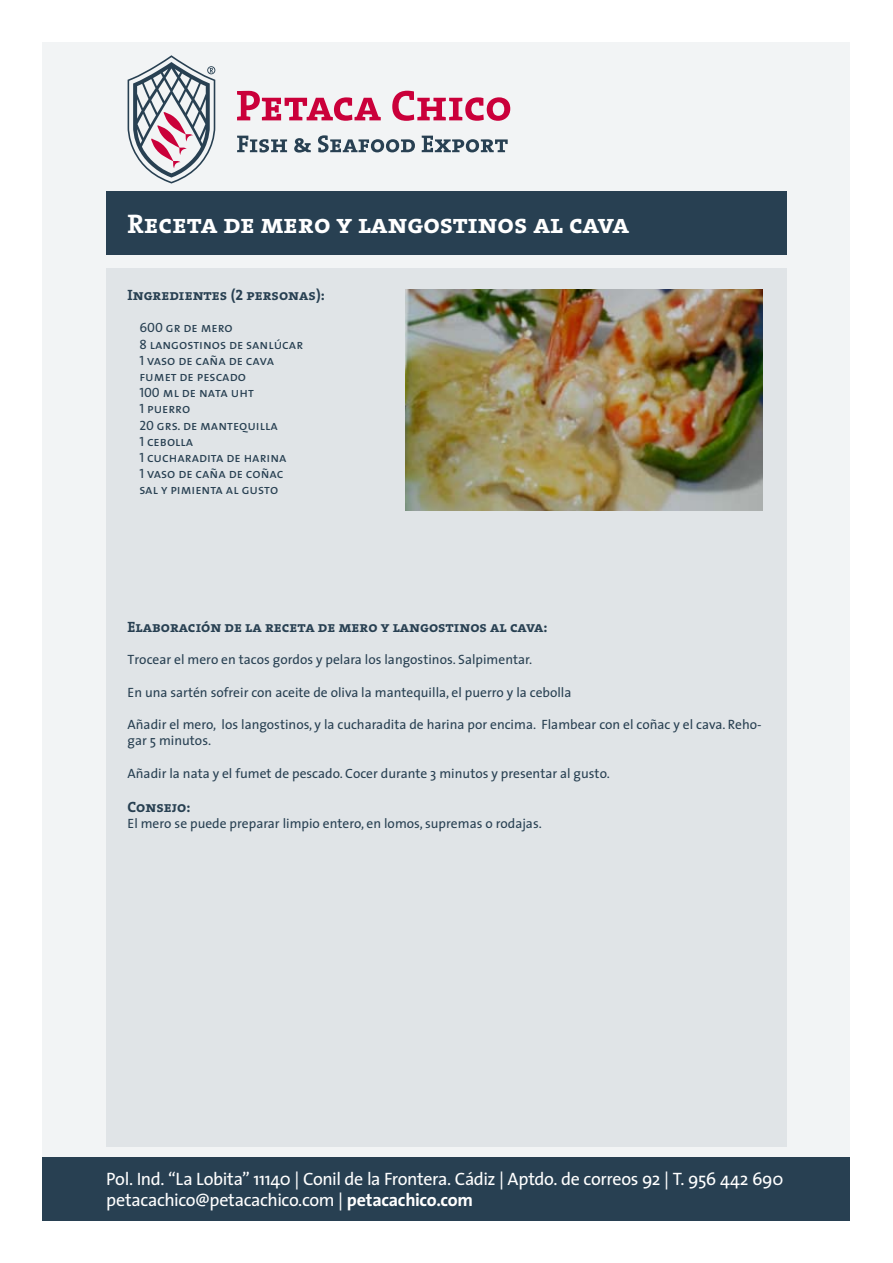
<style>
.page{position:relative;width:893px;height:1263px;background:#fff}
.page>*{position:absolute;margin:0;border:0;box-sizing:border-box;transform-origin:0 0}
.t1{font:27px "The Serif Bold Caps";color:#fff}
.t2{font:18px/21.6px "The Sans";letter-spacing:-.02em;color:#fff}
.t3{font:15px "The Serif Bold Caps";color:#284052}
.t4{font:13.5px/16.2px "The Sans";color:#284052}
.t5{font:13.5px/16.2px "The Sans Regular Caps";color:#284052}
.s1{font-weight:700}
</style>
<div class="page">
<div style="left:43px;top:43px;width:807px;height:1177px;background:#f2f4f5"></div>
<svg style="left:128px;top:55px;width:87px;height:129px"></svg>
<svg style="left:237px;top:91px;width:144px;height:30px"></svg>
<svg style="left:392px;top:91px;width:118px;height:30px"></svg>
<svg style="left:237px;top:136px;width:50px;height:16px"></svg>
<svg style="left:294px;top:138px;width:17px;height:15px"></svg>
<svg style="left:318px;top:135px;width:97px;height:17px"></svg>
<svg style="left:422px;top:136px;width:86px;height:16px"></svg>
<div style="left:43px;top:1157px;width:807px;height:63px;background:#284052"></div>
<div style="left:106px;top:268px;width:681px;height:879px;background:#e0e4e7"></div>
<div style="left:106px;top:191px;width:681px;height:64px;background:#284052"></div>
<img style="left:405px;top:289px;width:357px;height:221px">
<h1 class="t1" style="left:128px;top:201px;width:503px">Receta de mero y langostinos al cava</h1>
<p class="t3" style="left:128px;top:282px;width:199px">Ingredientes (2 personas):</p>
<p class="t5" style="left:139px;top:320px;width:165px">600 gr de mero<br>8 langostinos de sanlúcar<br>1 vaso de caña de cava fumet de pescado<br>100 ml de nata uht<br>1 puerro<br>20 grs. de mantequilla<br>1 cebolla<br>1 cucharadita de harina<br>1 vaso de caña de coñac sal y pimienta al gusto</p>
<p class="t3" style="left:128px;top:614px;width:422px">Elaboración de la receta de mero y langostinos al cava:</p>
<p class="t4" style="left:128px;top:651px;width:406px">Trocear el mero en tacos gordos y pelara los langostinos. Salpimentar.</p>
<p class="t4" style="left:128px;top:683px;width:445px">En una sartén sofreir con aceite de oliva la mantequilla, el puerro y la cebolla</p>
<p class="t4" style="left:128px;top:716px;width:636px">Añadir el mero, los langostinos, y la cucharadita de harina por encima. Flambear con el coñac y el cava. Reho&shy;gar 5 minutos.</p>
<p class="t4" style="left:128px;top:764px;width:484px">Añadir la nata y el fumet de pescado. Cocer durante 3 minutos y presentar al gusto.</p>
<p class="t3" style="left:128px;top:794px;width:64px">Consejo:</p>
<p class="t4" style="left:128px;top:815px;width:416px">El mero se puede preparar limpio entero, en lomos, supremas o rodajas.</p>
<h2 class="t2" style="left:106px;top:1167px;width:679px">Pol. Ind. “La Lobita” 11140 | Conil de la Frontera. Cádiz | Aptdo. de correos 92 | T. 956 442 690 petacachico@petacachico.com | <span class="s1">petacachico.com</span></h2>
</div>
